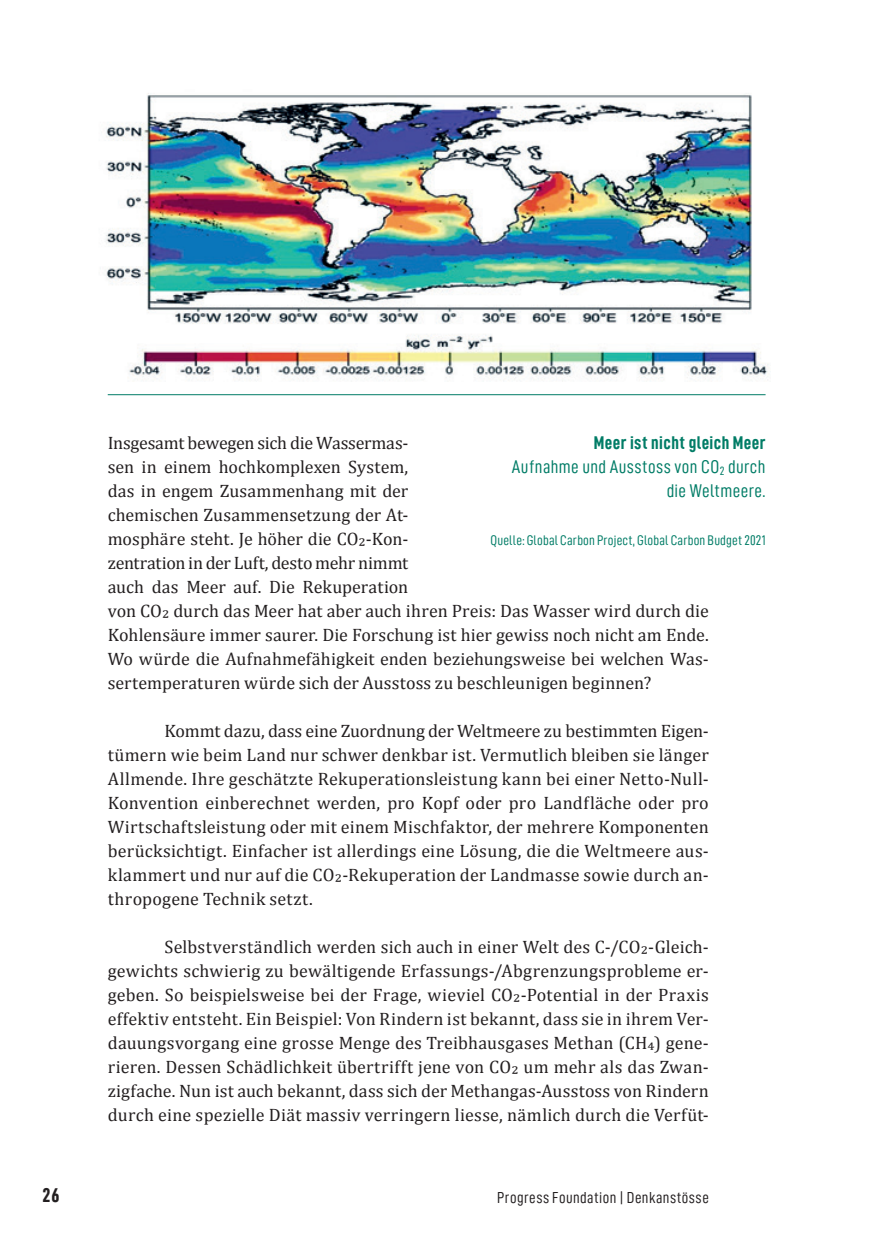
<style>
.page{position:relative;width:879px;height:1248px;background:#fff}
.page>*{position:absolute;margin:0;border:0;box-sizing:border-box;transform-origin:0 0}
.t1{font:20px "D DIN Condensed Bold";color:#231f20}
.t2{font:18.4px/24px "D DIN Condensed";letter-spacing:.02em;color:#007c66;text-align:right}
.t3{font:18.4px "D DIN Condensed Bold";letter-spacing:.02em;color:#007c66}
.t4{font:18px/24px "Cambria";letter-spacing:.005em;color:#231f20;text-align:justify}
.t5{font:16px "D DIN Condensed";letter-spacing:.03em;color:#231f20}
.t6{font:14px "D DIN Condensed";letter-spacing:.015em;color:#007c66}
</style>
<div class="page">
<hr style="left:108px;top:394px;width:657px;height:1px;background:#007c66">
<img style="left:106px;top:93px;width:663px;height:289px">
<p class="t3" style="left:594px;top:432px;width:173px">Meer ist nicht gleich Meer</p>
<p class="t2" style="left:512px;top:454px;width:255px">Aufnahme und Ausstoss von CO<sub>2</sub> durch die Weltmeere.</p>
<p class="t6" style="left:490px;top:532px;width:276px">Quelle: Global Carbon Project, Global Carbon Budget 2021</p>
<p class="t4" style="left:108px;top:430px;width:603px;text-align:left">Insgesamt bewegen sich die Wassermas-<br>sen in einem hochkomplexen System,<br>das in engem Zusammenhang mit der<br>chemischen Zusammensetzung der At-<br>mosphäre steht. Je höher die CO2-Kon-<br>zentration in der Luft, desto mehr nimmt<br>auch das Meer auf. Die Rekuperation<br>von CO2 durch das Meer hat aber auch ihren Preis: Das Wasser wird durch die Kohlensäure immer saurer. Die Forschung ist hier gewiss noch nicht am Ende.<br>Wo würde die Aufnahmefähigkeit enden beziehungsweise bei welchen Was&shy;sertemperaturen würde sich der Ausstoss zu beschleunigen beginnen?</p>
<p class="t4" style="left:108px;top:718px;width:602px;text-indent:57px">Kommt dazu, dass eine Zuordnung der Weltmeere zu bestimmten Eigen&shy;tümern wie beim Land nur schwer denkbar ist. Vermutlich bleiben sie länger Allmende. Ihre geschätzte Rekuperationsleistung kann bei einer Netto-Null-Konvention einberechnet werden, pro Kopf oder pro Landfläche oder pro Wirtschaftsleistung oder mit einem Mischfaktor, der mehrere Komponenten berücksichtigt. Einfacher ist allerdings eine Lösung, die die Weltmeere aus&shy;klammert und nur auf die CO2-Rekuperation der Landmasse sowie durch an&shy;thropogene Technik setzt.</p>
<p class="t4" style="left:108px;top:934px;width:602px;text-indent:57px">Selbstverständlich werden sich auch in einer Welt des C-/CO2-Gleich&shy;gewichts schwierig zu bewältigende Erfassungs-/Abgrenzungsprobleme er&shy;geben. So beispielsweise bei der Frage, wieviel CO2-Potential in der Praxis effektiv entsteht. Ein Beispiel: Von Rindern ist bekannt, dass sie in ihrem Ver&shy;dauungsvorgang eine grosse Menge des Treibhausgases Methan (CH4) gene&shy;rieren. Dessen Schädlichkeit übertrifft jene von CO2 um mehr als das Zwan&shy;zigfache. Nun ist auch bekannt, dass sich der Methangas-Ausstoss von Rindern durch eine spezielle Diät massiv verringern liesse, nämlich durch die Verfüt-</p>
<p class="t1" style="left:42px;top:1183px;width:19px">26</p>
<p class="t5" style="left:497px;top:1188px;width:213px">Progress Foundation | Denkanstösse</p>
</div>
